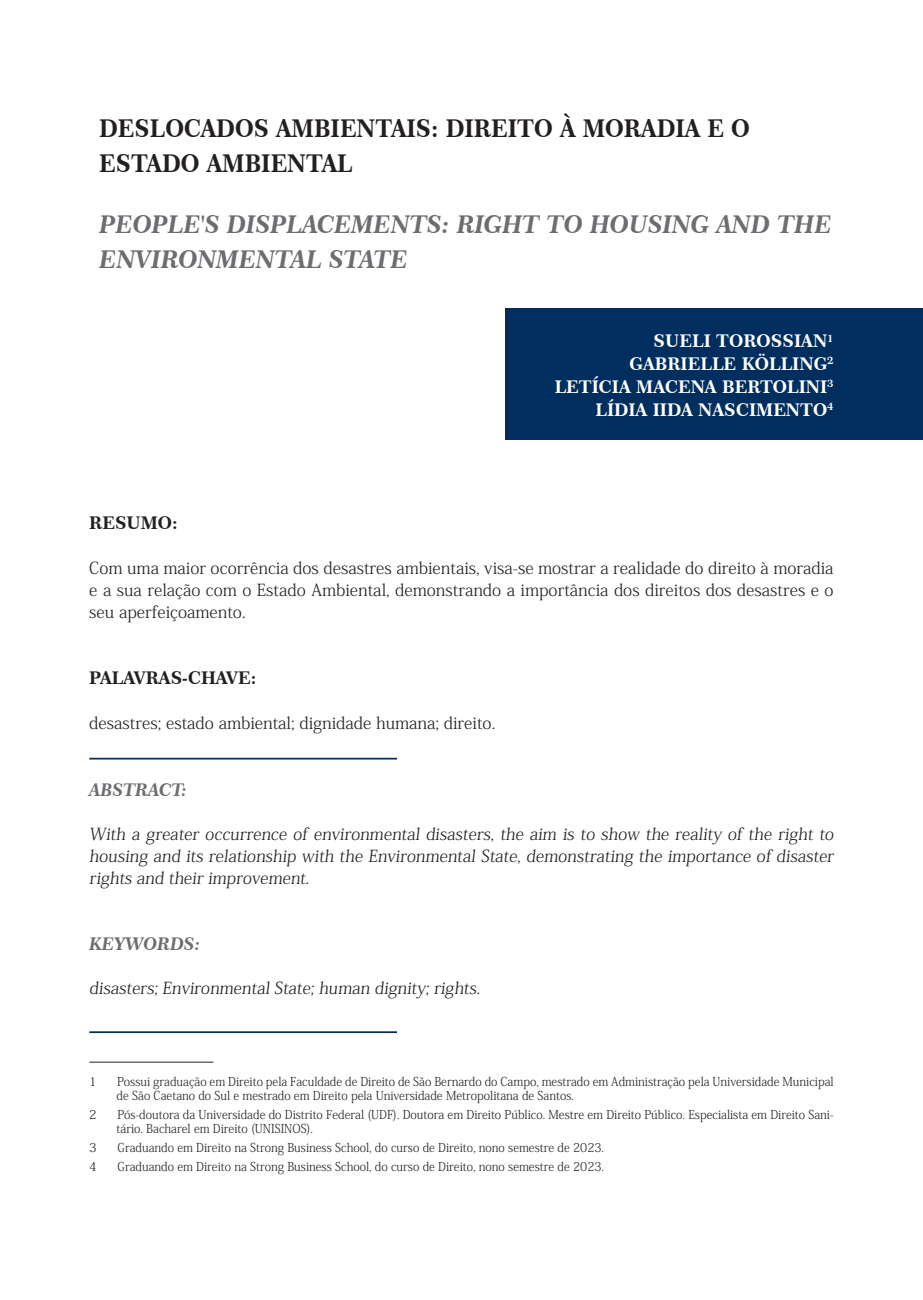
<style>
.page{position:relative;width:923px;height:1300px;background:#fff}
.page>*{position:absolute;margin:0;border:0;box-sizing:border-box;transform-origin:0 0}
.t1{font:24.5px/35px "Century 751 BT Bold Italic B";letter-spacing:-.01em;color:#6c6d70}
.t2{font:24.5px/35px "Century 751 BT Bold B";color:#231f20;scale:.94 1}
.t3{font:17.5px/22.8px "Century 751 BT Bold B";color:#fff;text-align:right}
.t4{font:17.5px "Century 751 BT Bold B";color:#231f20}
.t5{font:17.5px "Century 751 BT Bold Italic B";color:#6c6d70}
.t6{font:16.62px/21.9px "Koz Min Pr 6 N Light 90 msp RKSJ H";color:#231f20;text-align:justify}
.t7{font:12.25px/14px "Koz Min Pr 6 N Light 90 msp RKSJ H";color:#231f20;scale:.95 1}
.t8{font:12.25px "Koz Min Pr 6 N Light 90 msp RKSJ H";color:#231f20}
</style>
<div class="page">
<div style="left:505px;top:308px;width:418px;height:132px;background:#002e5e"></div>
<hr style="left:89px;top:1061px;width:124px;height:1px;background:#231f20">
<hr style="left:89px;top:758px;width:308px;height:1px;background:#002e5e">
<hr style="left:89px;top:1031px;width:308px;height:2px;background:#002e5e">
<h1 class="t2" style="left:99px;top:111px;width:694px">DESLOCADOS AMBIENTAIS: DIREITO À MORADIA E O<br>ESTADO AMBIENTAL</h1>
<h1 class="t1" style="left:99px;top:207px;width:734px">PEOPLE'S DISPLACEMENTS: RIGHT TO HOUSING AND THE<br>ENVIRONMENTAL STATE</h1>
<h2 class="t3" style="left:554px;top:330px;width:280px">SUELI TOROSSIAN<sup>1<br></sup>GABRIELLE KÖLLING<sup>2<br></sup>LETÍCIA MACENA BERTOLINI<sup>3<br></sup>LÍDIA IIDA NASCIMENTO<sup>4</sup></h2>
<h2 class="t4" style="left:89px;top:512px;width:90px">RESUMO:</h2>
<h3 class="t6" style="left:89px;top:559px;width:746px">Com uma maior ocorrência dos desastres ambientais, visa-se mostrar a realidade do direito à moradia e a sua relação com o Estado Ambiental, demonstrando a importância dos direitos dos desastres e o seu aperfeiçoamento.</h3>
<h2 class="t4" style="left:89px;top:667px;width:168px">PALAVRAS-CHAVE:</h2>
<h3 class="t6" style="left:89px;top:714px;width:407px">desastres; estado ambiental; dignidade humana; direito.</h3>
<h2 class="t5" style="left:89px;top:778px;width:99px">ABSTRACT:</h2>
<h3 class="t6" style="left:89px;top:825px;width:748px">With a greater occurrence of environmental disasters, the aim is to show the reality of the right to housing and its relationship with the Environmental State, demonstrating the importance of disaster rights and their improvement.</h3>
<h2 class="t5" style="left:89px;top:933px;width:113px">KEYWORDS:</h2>
<h3 class="t6" style="left:89px;top:979px;width:394px">disasters; Environmental State; human dignity; rights.</h3>
<p class="t8" style="left:89px;top:1077px;width:9px">1</p>
<p class="t7" style="left:117px;top:1076px;width:756px">Possui graduação em Direito pela Faculdade de Direito de São Bernardo do Campo, mestrado em Administração pela Universidade Municipal de São Caetano do Sul e mestrado em Direito pela Universidade Metropolitana de Santos.</p>
<p class="t8" style="left:89px;top:1110px;width:9px">2</p>
<p class="t7" style="left:117px;top:1109px;width:756px">Pós-doutora da Universidade do Distrito Federal (UDF). Doutora em Direito Público. Mestre em Direito Público. Especialista em Direito Sani&shy;tário. Bacharel em Direito (UNISINOS).</p>
<p class="t8" style="left:89px;top:1143px;width:9px">3</p>
<p class="t7" style="left:118px;top:1142px;width:513px">Graduando em Direito na Strong Business School, do curso de Direito, nono semestre de 2023.</p>
<p class="t8" style="left:89px;top:1161px;width:9px">4</p>
<p class="t7" style="left:118px;top:1161px;width:513px">Graduando em Direito na Strong Business School, do curso de Direito, nono semestre de 2023.</p>
</div>
